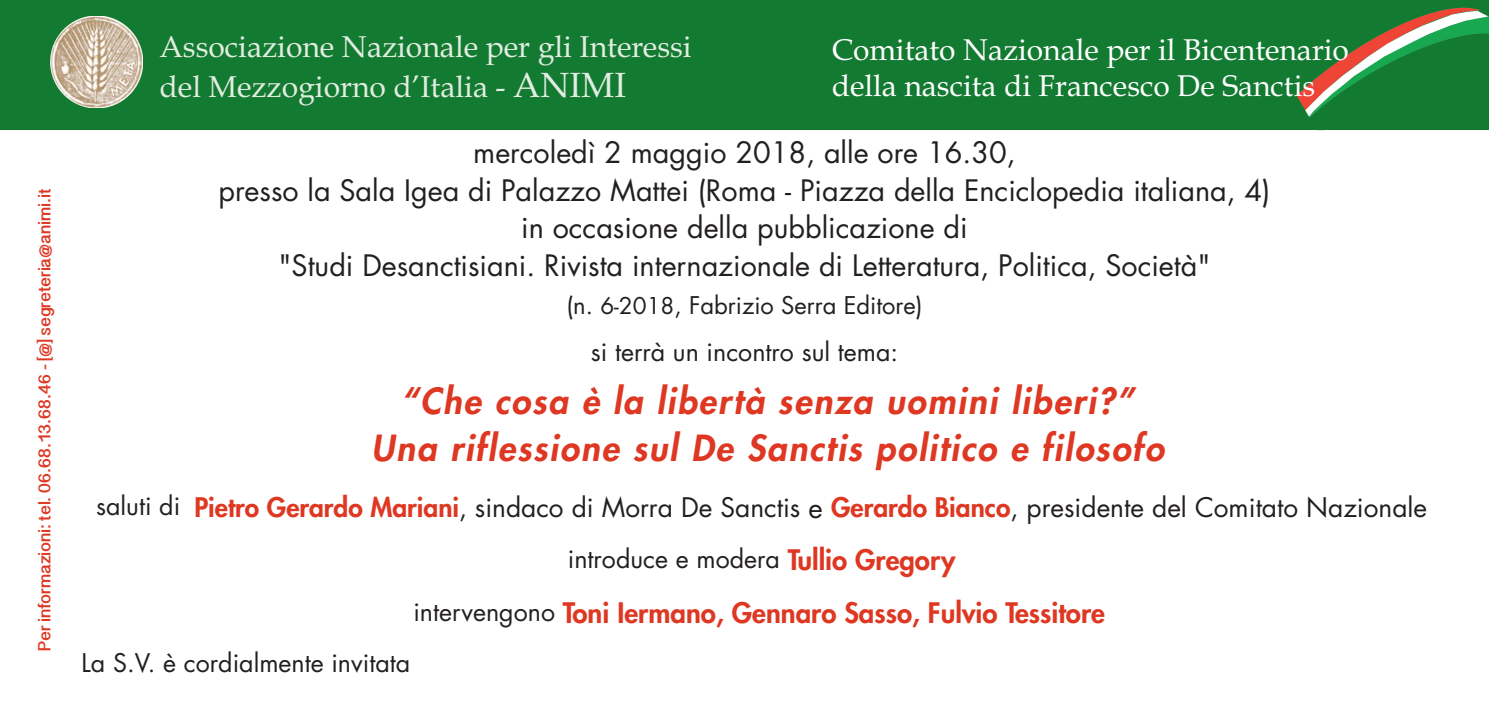
<style>
.page{position:relative;width:1489px;height:709px;background:#fff}
.page>*{position:absolute;margin:0;border:0;box-sizing:border-box;transform-origin:0 0}
.t1{font:italic 800 35px/47.5px "Futura";letter-spacing:.05em;color:#de3722;text-align:center}
.t2{font:30.25px/40px "Book Antiqua";color:#e2ede1}
.t3{font:30px/36.2px "Book Antiqua";color:#fff}
.t4{font:28.75px/37.8px "Futura";color:#231f20;text-align:center}
.t5{font:800 27.5px "Futura";color:#de3722}
.t6{font:26.25px "Futura";color:#231f20}
.t7{font:25px "Futura";color:#231f20}
.t8{font:23.75px "Futura";color:#231f20}
.t9{font:700 17.5px "Devanagari Sangam MN";color:#de3722}
.s1{font-size:35px}
.s2{font-size:22.5px}
.s3{font-size:25px}
.s4{font-weight:800;color:#de3722}
.s5{font-size:27.5px}
.s6{font-weight:800;font-size:27.5px;color:#de3722}
.s7{font-weight:400;font-size:25px;color:#231f20}
</style>
<div class="page">
<div style="left:0;top:0;width:1488px;height:130px;background:#137a31"></div>
<img style="left:51px;top:17px;width:92px;height:91px;border-radius:50%">
<img style="left:1296px;top:7px;width:192px;height:111px">
<svg style="left:1305px;top:11px;width:182px;height:106px"></svg>
<p class="t9" style="left:34px;top:651px;width:463px;rotate:-90deg">Per informazioni: tel. 06.68.13.68.46 - [@] segreteria@animi.it</p>
<p class="t2" style="left:159px;top:27px;width:533px">Associazione Nazionale per gli Interessi del Mezzogiorno d’Italia - <span class="s1">ANIMI</span></p>
<p class="t4" style="left:218px;top:136px;width:1053px">mercoledì 2 maggio 2018, alle ore 16.30,<br>presso la Sala Igea di Palazzo Mattei (Roma - Piazza della Enciclopedia italiana, 4) in occasione della pubblicazione di<br>"Studi Desanctisiani. Rivista internazionale di Letteratura, Politica, Società"</p>
<p class="t8" style="left:566px;top:295px;width:358px">(n. <span class="s2">6-2018</span>, Fabrizio Serra Editore)</p>
<p class="t7" style="left:590px;top:340px;width:309px">si terrà un incontro sul tema:</p>
<p class="t3" style="left:831px;top:31px;width:518px">Comitato Nazionale per il Bicentenario della nascita di Francesco De Sanctis</p>
<p class="t1" style="left:371px;top:380px;width:794px">“Che cosa è la libertà senza uomini liberi?”<br>Una riflessione sul De Sanctis politico e filosofo</p>
<p class="t6" style="left:96px;top:495px;width:1332px"><span class="s3">saluti di</span> <span class="s4">Pietro Gerardo Mariani</span>, sindaco di Morra De Sanctis <span class="s5">e</span> <span class="s4">Gerardo Bianco</span>, presidente del Comitato Nazionale</p>
<p class="t7" style="left:568px;top:547px;width:389px">introduce e modera <span class="s6">Tullio Gregory</span></p>
<p class="t5" style="left:413px;top:599px;width:693px"><span class="s7">intervengono</span> Toni Iermano, Gennaro Sasso, Fulvio Tessitore</p>
<p class="t7" style="left:81px;top:651px;width:330px">La S.V. è cordialmente invitata</p>
</div>
